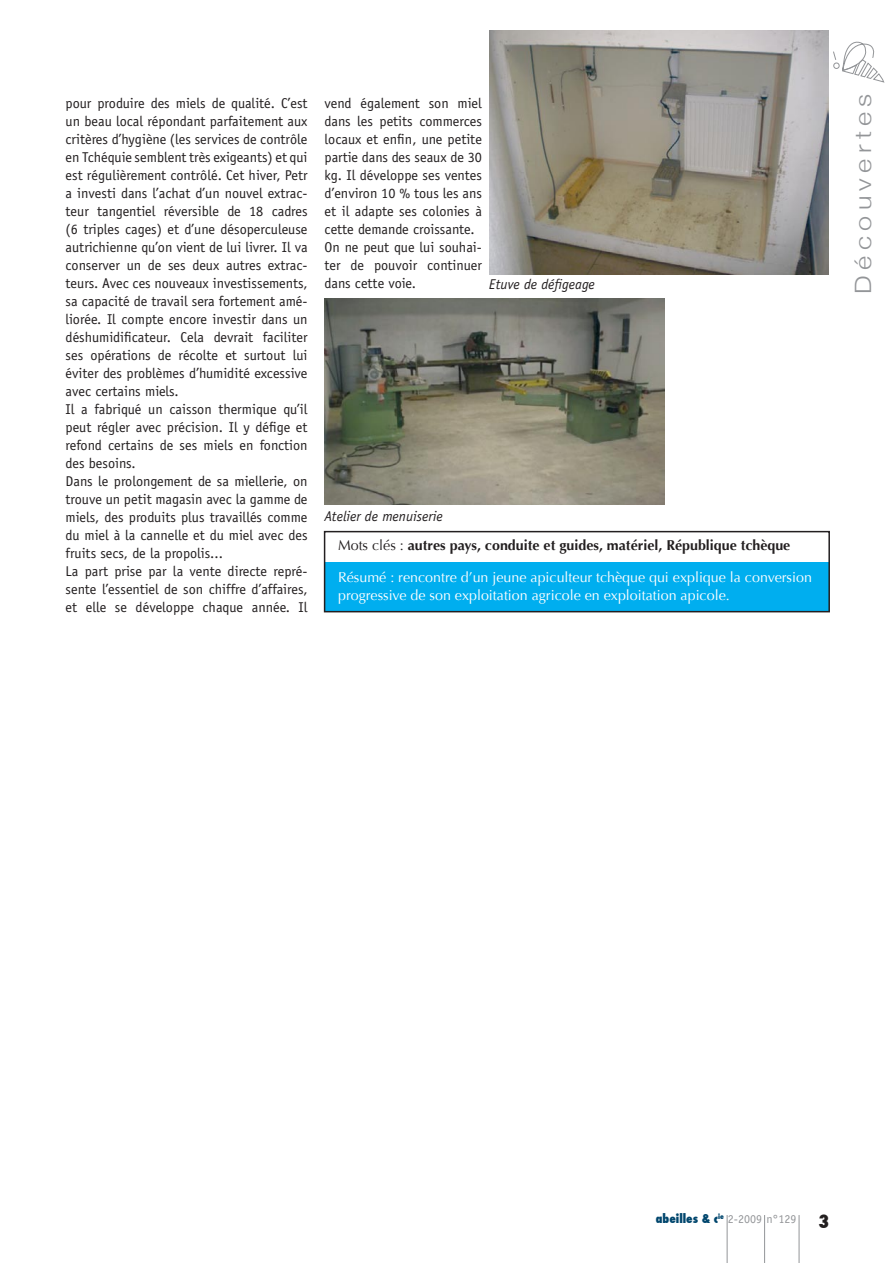
<style>
.page{position:relative;width:893px;height:1263px;background:#fff}
.page>*{position:absolute;margin:0;border:0;box-sizing:border-box;transform-origin:0 0}
.t1{font:300 22.5px "Helvetica Neue";letter-spacing:.2em;color:#939598;scale:1.2 1}
.t2{font:800 condensed 18px "Futura";color:#231f20}
.t3{font:14.25px/18px "Officina Sans";color:#231f20;text-align:justify}
.t4{font:14.25px/18px "Optima";color:#fff}
.t5{font:700 14.25px "Optima";color:#231f20}
.t6{font:italic 14.25px "Officina Sans";color:#231f20}
.t7{font:12px "Officina Sans";color:#939598}
.s1{font-weight:400}
.s2{font-family:"Futura";font-weight:800;font-stretch:condensed;color:#00466d}
</style>
<div class="page">
<hr style="left:727px;top:1215px;width:1px;height:48px;background:#939598">
<hr style="left:764px;top:1215px;width:1px;height:48px;background:#939598">
<hr style="left:799px;top:1215px;width:1px;height:48px;background:#939598">
<svg style="left:833px;top:41px;width:51px;height:42px"></svg>
<div style="left:325px;top:562px;width:504px;height:50px;background:#00aeef"></div>
<img style="left:489px;top:30px;width:340px;height:245px">
<img style="left:325px;top:298px;width:339px;height:207px">
<div style="left:324px;top:531px;width:506px;height:81px;border:2px solid #231f20"></div>
<p class="t3" style="left:66px;top:94px;width:243px">pour produire des miels de qualité. C’est un beau local répondant parfaitement aux critères d’hygiène (les services de contrôle en Tchéquie semblent très exigeants) et qui est régulièrement contrôlé. Cet hiver, Petr a investi dans l’achat d’un nouvel extrac&shy;teur tangentiel réversible de 18 cadres (6 triples cages) et d’une désoperculeuse autrichienne qu’on vient de lui livrer. Il va conserver un de ses deux autres extrac&shy;teurs. Avec ces nouveaux investissements, sa capacité de travail sera fortement amé&shy;liorée. Il compte encore investir dans un déshumidificateur. Cela devrait faciliter ses opérations de récolte et surtout lui éviter des problèmes d’humidité excessive avec certains miels.</p>
<p class="t3" style="left:66px;top:400px;width:243px">Il a fabriqué un caisson thermique qu’il peut régler avec précision. Il y défige et refond certains de ses miels en fonction des besoins.</p>
<p class="t3" style="left:66px;top:472px;width:243px">Dans le prolongement de sa miellerie, on trouve un petit magasin avec la gamme de miels, des produits plus travaillés comme du miel à la cannelle et du miel avec des fruits secs, de la propolis...</p>
<p class="t3" style="left:66px;top:562px;width:243px">La part prise par la vente directe repré&shy;sente l’essentiel de son chiffre d’affaires, et elle se développe chaque année. Il</p>
<p class="t3" style="left:325px;top:94px;width:159px">vend également son miel dans les petits commerces locaux et enfin, une petite partie dans des seaux de 30 kg. Il développe ses ventes d’environ 10 % tous les ans et il adapte ses colonies à cette demande croissante.</p>
<p class="t3" style="left:325px;top:238px;width:159px">On ne peut que lui souhai&shy;ter de pouvoir continuer dans cette voie.</p>
<p class="t6" style="left:489px;top:276px;width:107px">Etuve de défigeage</p>
<p class="t6" style="left:325px;top:508px;width:120px">Atelier de menuiserie</p>
<p class="t5" style="left:338px;top:537px;width:454px"><span class="s1">Mots clés :</span> autres pays, conduite et guides, matériel, République tchèque</p>
<p class="t4" style="left:338px;top:568px;width:475px">Résumé : rencontre d’un jeune apiculteur tchèque qui explique la conversion progressive de son exploitation agricole en exploitation apicole.</p>
<p class="t1" style="left:849px;top:293px;width:168px;rotate:-90deg">Découvertes</p>
<p class="t7" style="left:656px;top:1211px;width:142px"><span class="s2">abeilles &amp; c</span><sup>ie</sup> 2-2009 n°129</p>
<p class="t2" style="left:818px;top:1209px;width:12px">3</p>
</div>
